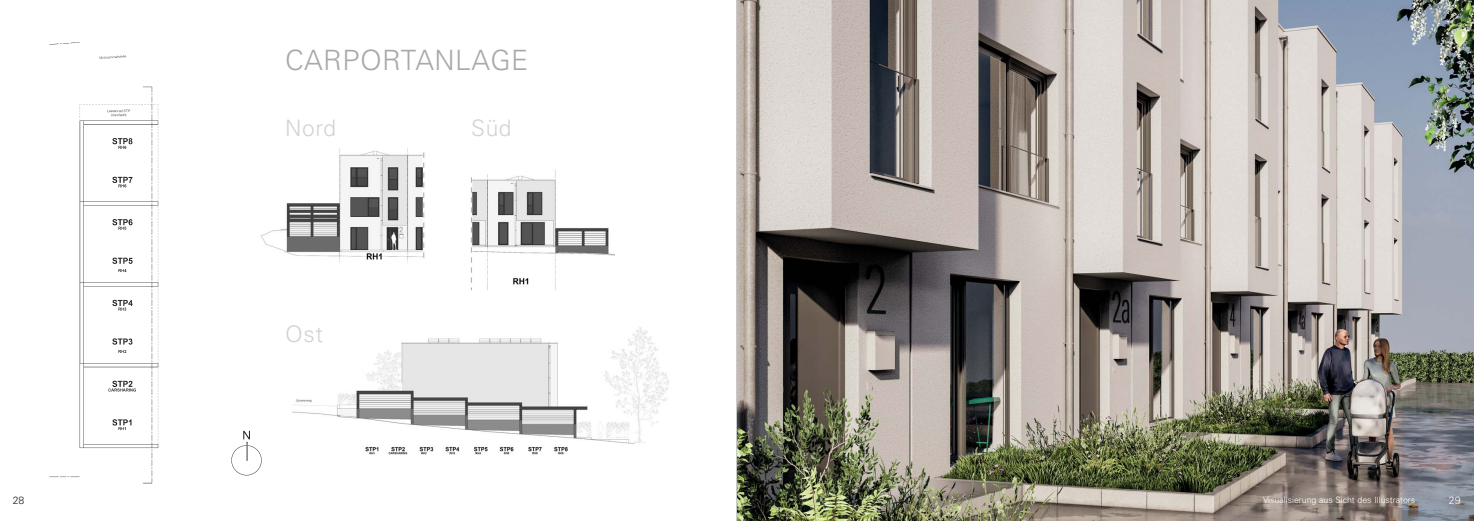
<style>
.page{position:relative;width:1474px;height:521px;background:#fff}
.page>*{position:absolute;margin:0;border:0;box-sizing:border-box;transform-origin:0 0}
.t1{font:300 28px "Univers";letter-spacing:.015em;color:#a7a9ac}
.t2{font:300 22.75px "Univers";letter-spacing:.03em;color:#d1d3d4}
.t3{font:300 10.5px "Univers LT Std";color:#231f20}
.t4{font:300 10.5px "Univers LT Std";color:#fff}
.t5{font:300 8.75px "Univers";color:#fff}
</style>
<div class="page">
<img style="left:738px;top:0;width:735px;height:521px">
<img style="left:269px;top:148px;width:156px;height:115px">
<img style="left:49px;top:42px;width:220px;height:442px">
<img style="left:471px;top:170px;width:143px;height:121px">
<img style="left:292px;top:327px;width:378px;height:128px">
<h1 class="t1" style="left:285px;top:50px;width:245px">CARPORTANLAGE</h1>
<h2 class="t2" style="left:285px;top:119px;width:53px">Nord</h2>
<h2 class="t2" style="left:285px;top:326px;width:39px">Ost</h2>
<h2 class="t2" style="left:471px;top:119px;width:42px">Süd</h2>
<p class="t3" style="left:13px;top:496px;width:13px">28</p>
<p class="t5" style="left:1263px;top:496px;width:153px">Visualisierung aus Sicht des Illustrators</p>
<p class="t4" style="left:1448px;top:496px;width:13px">29</p>
</div>
